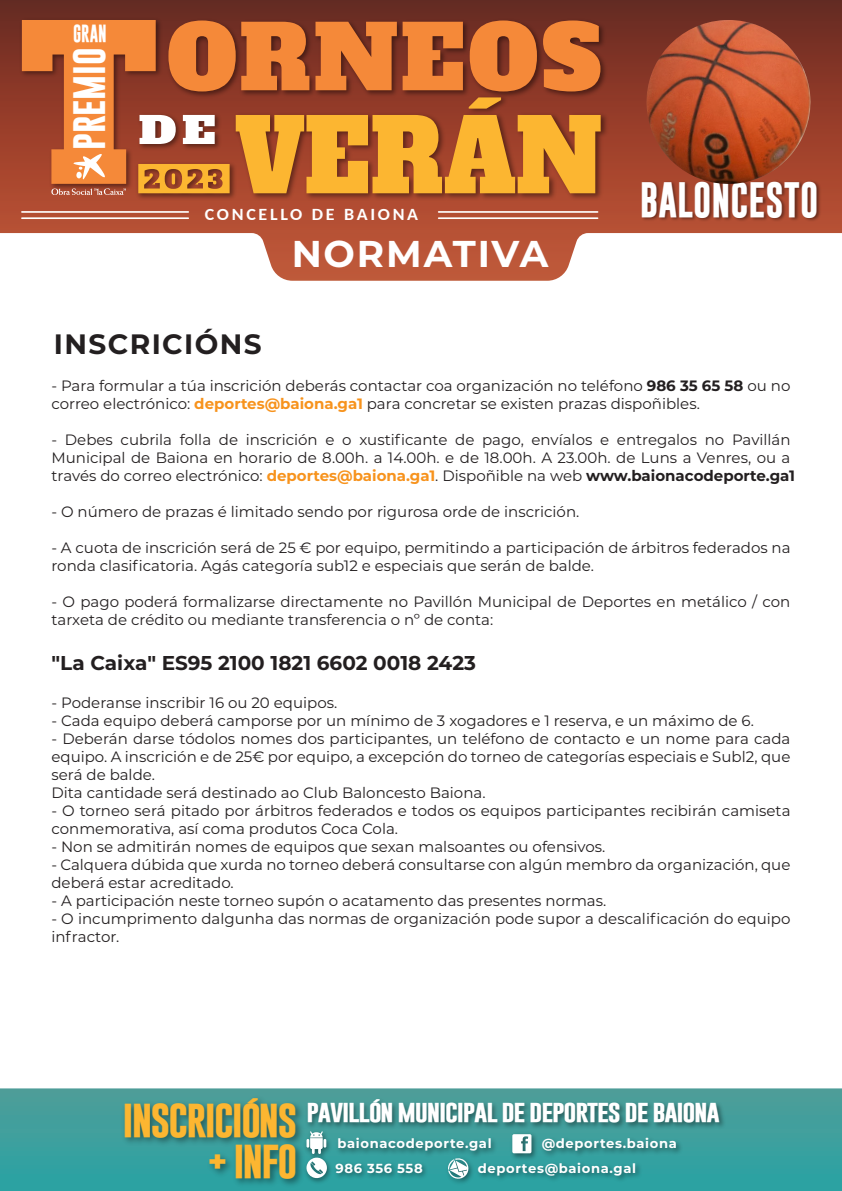
<style>
.page{position:relative;width:842px;height:1191px;background:#fff}
.page>*{position:absolute;margin:0;border:0;box-sizing:border-box;transform-origin:0 0}
.t1{font:700 40.9px "Gobold";color:#fff;scale:.85 1}
.t2{font:700 37.3px "Montserrat";letter-spacing:.05em;color:#fff}
.t3{font:700 37px "Gobold";color:#fff;scale:.9 1}
.t4{font:700 34.4px/41.3px "Gobold";letter-spacing:-.05em;color:#fcb631;text-align:right;scale:1.1 1}
.t5{font:700 28px "Montserrat";letter-spacing:.05em;color:#231f20}
.t6{font:700 22.5px "Gobold";letter-spacing:-.05em;color:#fff;scale:1.1 1}
.t7{font:700 20.5px "Gobold";color:#fff;scale:.76 1}
.t8{font:700 20px "Montserrat";color:#231f20}
.t9{font:700 16.9px "Carlito";letter-spacing:.15em;color:#fff;scale:1.06 1}
.t10{font:15px/18px "Montserrat";color:#231f20}
.t11{font:700 13.1px "Montserrat";letter-spacing:.05em;color:#fff}
.s1{font-weight:700}
.s2{font-weight:700;color:#f7931d}
</style>
<div class="page">
<svg style="left:0;top:1088px;width:842px;height:103px;background:#3ea09e"></svg>
<svg style="left:0;top:0;width:842px;height:233px;background:#923e2b"></svg>
<svg style="left:0;top:233px;width:842px;height:48px"></svg>
<hr style="left:439px;top:211px;width:159px;height:2px;background:#fff">
<hr style="left:439px;top:217px;width:159px;height:2px;background:#fff">
<hr style="left:22px;top:211px;width:166px;height:2px;background:#fff">
<hr style="left:22px;top:217px;width:166px;height:2px;background:#fff">
<img style="left:327px;top:1135px;width:360px;height:28px">
<svg style="left:512px;top:1135px;width:19px;height:18px"></svg>
<img style="left:116px;top:1092px;width:192px;height:99px">
<img style="left:302px;top:1095px;width:427px;height:40px">
<img style="left:302px;top:1153px;width:344px;height:34px">
<svg style="left:306px;top:1131px;width:21px;height:47px"></svg>
<svg style="left:446px;top:1157px;width:24px;height:23px"></svg>
<img style="left:637px;top:173px;width:187px;height:57px">
<img style="left:644px;top:20px;width:169px;height:166px">
<img style="left:164px;top:16px;width:445px;height:77px">
<img style="left:231px;top:93px;width:379px;height:110px">
<img style="left:17px;top:16px;width:147px;height:176px">
<img style="left:134px;top:195px;width:104px;height:7px">
<svg style="left:22px;top:20px;width:579px;height:175px;background:#c87333"></svg>
<h3 class="t7" style="left:73px;top:23px;width:46px">gran</h3>
<h3 class="t3" style="left:71px;top:150px;width:115px;rotate:-90deg">premio</h3>
<p class="t9" style="left:205px;top:204px;width:203px">CONCELLO DE BAIONA</p>
<h2 class="t2" style="left:292px;top:234px;width:258px">NORMATIVA</h2>
<h1 class="t1" style="left:640px;top:178px;width:211px">baloncesto</h1>
<h3 class="t5" style="left:54px;top:328px;width:209px">INSCRICIÓNS</h3>
<p class="t10" style="left:51px;top:377px;width:740px">- Para formular a túa inscrición deberás contactar coa organización no teléfono <span class="s1">986 35 65 58</span> ou no correo electrónico: <span class="s2">deportes@baiona.ga1</span> para concretar se existen prazas dispoñibles.</p>
<p class="t10" style="left:51px;top:431px;width:745px">- Debes cubrila folla de inscrición e o xustificante de pago, envíalos e entregalos no Pavillán<br>Municipal de Baiona en horario de 8.00h. a 14.00h. e de 18.00h. A 23.00h. de Luns a Venres, ou a través do correo electrónico: <span class="s2">deportes@baiona.ga1</span>. Dispoñible na web <span class="s1">www.baionacodeporte.ga1</span></p>
<p class="t10" style="left:51px;top:503px;width:529px">- O número de prazas é limitado sendo por rigurosa orde de inscrición.</p>
<p class="t10" style="left:51px;top:539px;width:741px">- A cuota de inscrición será de 25 € por equipo, permitindo a participación de árbitros federados na ronda clasificatoria. Agás categoría sub12 e especiais que serán de balde.</p>
<p class="t10" style="left:51px;top:593px;width:740px">- O pago poderá formalizarse directamente no Pavillón Municipal de Deportes en metálico / con tarxeta de crédito ou mediante transferencia o nº de conta:</p>
<h3 class="t8" style="left:51px;top:652px;width:426px">"La Caixa" ES95 2100 1821 6602 0018 2423</h3>
<p class="t10" style="left:51px;top:694px;width:287px">- Poderanse inscribir 16 ou 20 equipos.</p>
<p class="t10" style="left:51px;top:712px;width:704px">- Cada equipo deberá camporse por un mínimo de 3 xogadores e 1 reserva, e un máximo de 6.</p>
<p class="t10" style="left:51px;top:730px;width:740px">- Deberán darse tódolos nomes dos participantes, un teléfono de contacto e un nome para cada equipo. A inscrición e de 25€ por equipo, a excepción do torneo de categorías especiais e Subl2, que será de balde.<br>Dita cantidade será destinado ao Club Baloncesto Baiona.</p>
<p class="t10" style="left:51px;top:802px;width:740px">- O torneo será pitado por árbitros federados e todos os equipos participantes recibirán camiseta conmemorativa, así coma produtos Coca Cola.</p>
<p class="t10" style="left:51px;top:838px;width:555px">- Non se admitirán nomes de equipos que sexan malsoantes ou ofensivos.</p>
<p class="t10" style="left:51px;top:856px;width:740px">- Calquera dúbida que xurda no torneo deberá consultarse con algún membro da organización, que deberá estar acreditado.</p>
<p class="t10" style="left:51px;top:892px;width:556px">- A participación neste torneo supón o acatamento das presentes normas.</p>
<p class="t10" style="left:51px;top:910px;width:740px">- O incumprimento dalgunha das normas de organización pode supor a descalificación do equipo infractor.</p>
<h3 class="t4" style="left:122px;top:1104px;width:161px">INSCRICIÓNS + INFO</h3>
<h3 class="t6" style="left:306px;top:1101px;width:377px">pavillón municipal de deportes de baiona</h3>
<p class="t11" style="left:338px;top:1136px;width:156px">baionacodeporte.gal</p>
<p class="t11" style="left:542px;top:1136px;width:137px">@deportes.baiona</p>
<p class="t11" style="left:335px;top:1161px;width:89px">986 356 558</p>
<p class="t11" style="left:478px;top:1161px;width:160px">deportes@baiona.gal</p>
</div>
